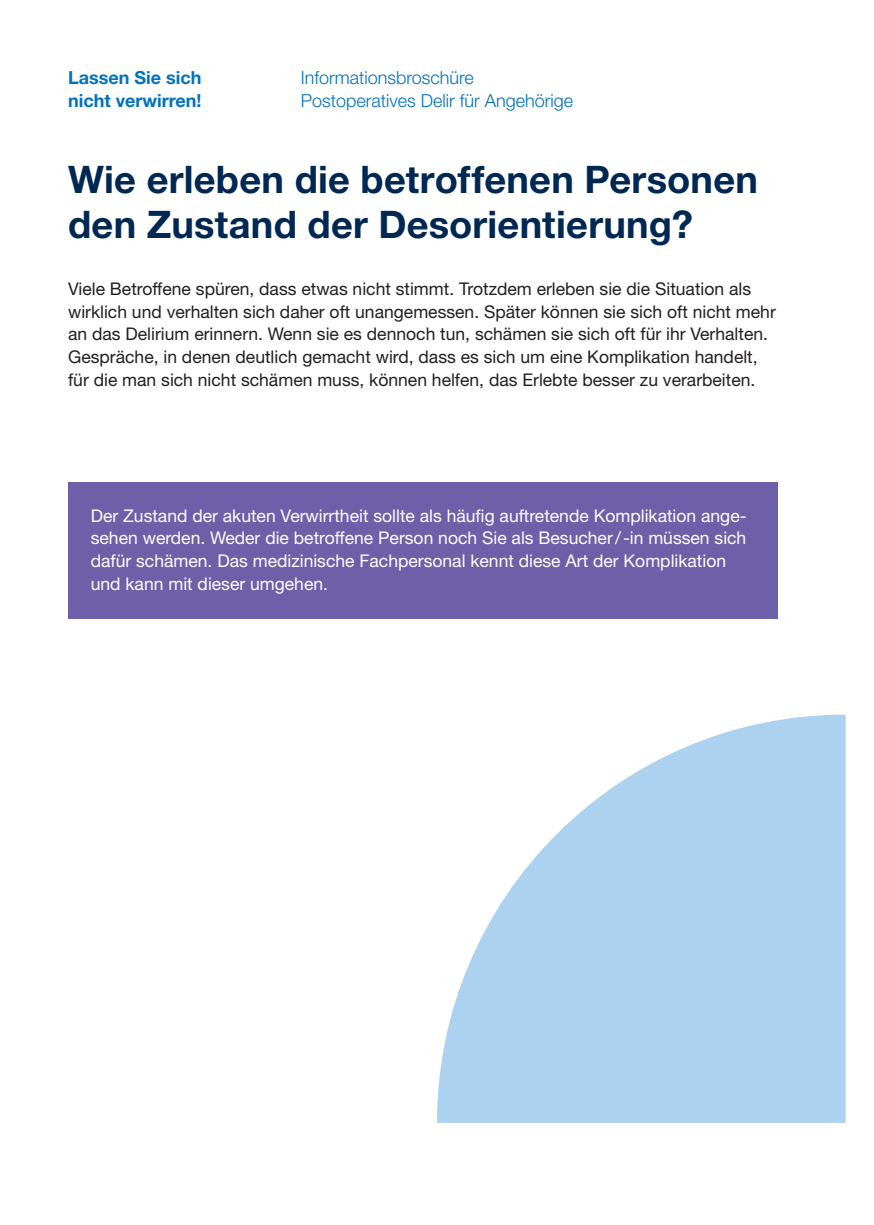
<style>
.page{position:relative;width:874px;height:1225px;background:#fff}
.page>*{position:absolute;margin:0;border:0;box-sizing:border-box;transform-origin:0 0}
.t1{font:700 38px/45.4px "Helvetica Neue LT Pro";letter-spacing:.005em;color:#002853}
.t2{font:300 18px/22.6px "Helvetica Neue LT Pro";color:#0072bc}
.t3{font:700 18px/22.6px "Helvetica Neue LT Pro";color:#0072bc}
.t4{font:17.6px/22.6px "Helvetica Neue LT Pro";color:#231f20}
.t5{font:17.6px/22.6px "Helvetica Neue LT Pro";color:#fff}
</style>
<div class="page">
<svg style="left:437px;top:714px;width:408px;height:409px;fill:#acd2ef"></svg>
<div style="left:68px;top:482px;width:709px;height:136px;background:#6e5fa9"></div>
<p class="t3" style="left:68px;top:66px;width:135px">Lassen Sie sich nicht verwirren!</p>
<p class="t2" style="left:300px;top:66px;width:274px">Informationsbroschüre<br>Postoperatives Delir für Angehörige</p>
<h1 class="t1" style="left:68px;top:156px;width:691px">Wie erleben die betroffenen Personen den Zustand der Desorientierung?</h1>
<p class="t4" style="left:68px;top:277px;width:708px">Viele Betroffene spüren, dass etwas nicht stimmt. Trotzdem erleben sie die Situation als wirklich und verhalten sich daher oft unangemessen. Später können sie sich oft nicht mehr an das Delirium erinnern. Wenn sie es dennoch tun, schämen sie sich oft für ihr Verhalten.<br>Gespräche, in denen deutlich gemacht wird, dass es sich um eine Komplikation handelt, für die man sich nicht schämen muss, können helfen, das Erlebte besser zu verarbeiten.</p>
<p class="t5" style="left:91px;top:504px;width:657px">Der Zustand der akuten Verwirrtheit sollte als häufig auftretende Komplikation ange&shy;sehen werden. Weder die betroffene Person noch Sie als Besucher/-in müssen sich dafür schämen. Das medizinische Fachpersonal kennt diese Art der Komplikation und kann mit dieser umgehen.</p>
</div>
